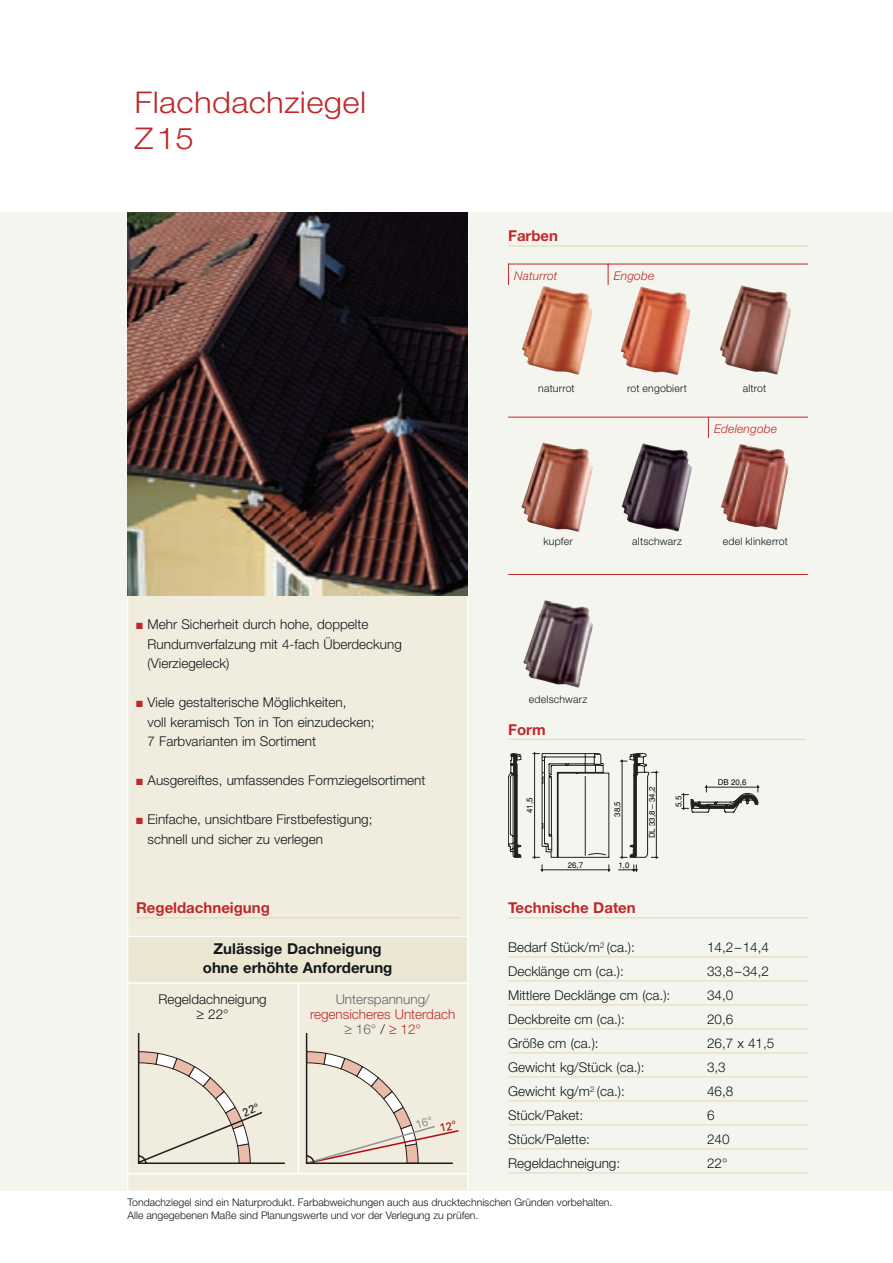
<style>
.page{position:relative;width:893px;height:1263px;background:#fff}
.page>*{position:absolute;margin:0;border:0;box-sizing:border-box;transform-origin:0 0}
.t1{font:300 30px/36px "Helvetica Neue";letter-spacing:.01em;color:#bf292c;scale:1.1 1}
.t2{font:700 15px/19.5px "Helvetica Neue";color:#11181b;text-align:center}
.t3{font:700 15px "Helvetica Neue";color:#bf292c}
.t4{font:300 13.5px/19.5px "Helvetica Neue";color:#11181b}
.t5{font:300 13.5px/15px "Helvetica Neue";color:#bf292c;text-align:center}
.t6{font:300 13.5px "Helvetica Neue";color:#63656b}
.t7{font:italic 300 12px "Helvetica Neue";letter-spacing:.015em;color:#bf292c}
.t8{font:300 10.5px/12.6px "Helvetica Neue";color:#11181b}
.t9{font:300 10.5px "Helvetica Neue";letter-spacing:.02em;color:#11181b}
.t10{font:300 10.5px "Helvetica Neue";letter-spacing:.025em;color:#11181b}
.t11{font:7.95px "Helvetica";color:#000}
.s1{color:#bf292c}
.s2{color:#63656b}
.s3{color:#11181b}
</style>
<div class="page">
<div style="left:0;top:213px;width:893px;height:978px;background:#f5f5ef"></div>
<div style="left:128px;top:213px;width:340px;height:977px;background:#f0eddf"></div>
<hr style="left:508px;top:739px;width:298px;height:1px;background:#e3d7ad">
<hr style="left:508px;top:917px;width:300px;height:1px;background:#e3d7ad">
<hr style="left:508px;top:956px;width:300px;height:1px;background:#e3d7ad">
<hr style="left:508px;top:980px;width:300px;height:1px;background:#e3d7ad">
<hr style="left:508px;top:1004px;width:300px;height:1px;background:#e3d7ad">
<hr style="left:508px;top:1028px;width:300px;height:1px;background:#e3d7ad">
<hr style="left:508px;top:1052px;width:300px;height:1px;background:#e3d7ad">
<hr style="left:508px;top:1076px;width:300px;height:1px;background:#e3d7ad">
<hr style="left:508px;top:1100px;width:300px;height:1px;background:#e3d7ad">
<hr style="left:508px;top:1124px;width:300px;height:1px;background:#e3d7ad">
<hr style="left:508px;top:1148px;width:300px;height:1px;background:#e3d7ad">
<hr style="left:508px;top:1172px;width:300px;height:1px;background:#e3d7ad">
<hr style="left:136px;top:917px;width:323px;height:1px;background:#e3d7ad">
<div style="left:128px;top:935px;width:340px;height:47px;background:#ece7d2"></div>
<hr style="left:298px;top:982px;width:1px;height:192px;background:#fdfdfd">
<hr style="left:128px;top:935px;width:340px;height:2px;background:#fdfdfd">
<hr style="left:128px;top:982px;width:340px;height:2px;background:#fdfdfd">
<hr style="left:128px;top:1173px;width:340px;height:1px;background:#fdfdfd">
<hr style="left:127px;top:212px;width:1px;height:978px;background:#fdfdfd">
<hr style="left:467px;top:213px;width:1px;height:978px;background:#fdfdfd">
<img style="left:128px;top:213px;width:340px;height:382px">
<svg style="left:541px;top:865px;width:2px;height:7px"></svg>
<svg style="left:608px;top:865px;width:2px;height:7px"></svg>
<hr style="left:542px;top:869px;width:67px;height:1px;background:#231f20">
<svg style="left:619px;top:865px;width:19px;height:7px"></svg>
<svg style="left:508px;top:752px;width:150px;height:107px"></svg>
<svg style="left:681px;top:785px;width:78px;height:28px"></svg>
<hr style="left:508px;top:246px;width:300px;height:1px;background:#e3d7ad">
<hr style="left:508px;top:264px;width:300px;height:1px;background:#bf292c">
<svg style="left:508px;top:265px;width:1px;height:20px"></svg>
<svg style="left:608px;top:265px;width:1px;height:20px"></svg>
<hr style="left:508px;top:417px;width:300px;height:1px;background:#bf292c">
<hr style="left:508px;top:574px;width:300px;height:1px;background:#bf292c">
<img style="left:522px;top:286px;width:70px;height:89px">
<img style="left:621px;top:287px;width:69px;height:88px">
<img style="left:720px;top:285px;width:71px;height:90px">
<img style="left:521px;top:442px;width:72px;height:90px">
<img style="left:622px;top:443px;width:70px;height:88px">
<svg style="left:708px;top:418px;width:1px;height:20px"></svg>
<img style="left:721px;top:444px;width:68px;height:86px">
<img style="left:523px;top:600px;width:70px;height:87px">
<svg style="left:138px;top:1033px;width:147px;height:131px"></svg>
<svg style="left:306px;top:1033px;width:153px;height:131px"></svg>
<h1 class="t1" style="left:135px;top:87px;width:212px">Flachdachziegel<br>Z15</h1>
<p class="t4" style="left:148px;top:616px;width:256px;text-indent:-11px"><span class="s1">■</span> Mehr Sicherheit durch hohe, doppelte<br>Rundumverfalzung mit 4-fach Überdeckung (Vierziegeleck)</p>
<p class="t4" style="left:148px;top:694px;width:228px;text-indent:-11px"><span class="s1">■</span> Viele gestalterische Möglichkeiten,<br>voll keramisch Ton in Ton einzudecken;<br>7 Farbvarianten im Sortiment</p>
<p class="t4" style="left:136px;top:772px;width:291px"><span class="s1">■</span> Ausgereiftes, umfassendes Formziegelsortiment</p>
<p class="t4" style="left:148px;top:811px;width:227px;text-indent:-11px"><span class="s1">■</span> Einfache, unsichtbare Firstbefestigung; schnell und sicher zu verlegen</p>
<p class="t3" style="left:508px;top:231px;width:52px">Farben</p>
<p class="t7" style="left:514px;top:271px;width:45px">Naturrot</p>
<p class="t7" style="left:614px;top:271px;width:42px">Engobe</p>
<p class="t8" style="left:538px;top:383px;width:38px">naturrot</p>
<p class="t9" style="left:627px;top:385px;width:61px">rot engobiert</p>
<p class="t8" style="left:743px;top:383px;width:25px">altrot</p>
<p class="t7" style="left:714px;top:424px;width:65px">Edelengobe</p>
<p class="t8" style="left:543px;top:536px;width:31px">kupfer</p>
<p class="t9" style="left:632px;top:538px;width:51px">altschwarz</p>
<p class="t10" style="left:723px;top:538px;width:67px">edel klinkerrot</p>
<p class="t9" style="left:529px;top:695px;width:60px">edelschwarz</p>
<p class="t3" style="left:508px;top:724px;width:39px">Form</p>
<p class="t11" style="left:527px;top:813px;width:17px;rotate:-90deg">41,5</p>
<p class="t11" style="left:614px;top:817px;width:17px;rotate:-90deg">38,5</p>
<p class="t11" style="left:568px;top:862px;width:17px">26,7</p>
<p class="t11" style="left:619px;top:862px;width:13px">1,0</p>
<p class="t11" style="left:649px;top:838px;width:53px;rotate:-90deg">DL 33,8 – 34,2</p>
<p class="t11" style="left:676px;top:807px;width:13px;rotate:-90deg">5,5</p>
<p class="t11" style="left:718px;top:779px;width:30px">DB 20,6</p>
<p class="t3" style="left:508px;top:902px;width:129px">Technische Daten</p>
<p class="t4" style="left:508px;top:939px;width:128px">Bedarf Stück/m<sup>2</sup> (ca.):</p>
<p class="t4" style="left:707px;top:939px;width:63px">14,2–14,4</p>
<p class="t4" style="left:508px;top:963px;width:117px">Decklänge cm (ca.):</p>
<p class="t4" style="left:707px;top:963px;width:63px">33,8–34,2</p>
<p class="t4" style="left:508px;top:987px;width:164px">Mittlere Decklänge cm (ca.):</p>
<p class="t4" style="left:707px;top:987px;width:28px">34,0</p>
<p class="t4" style="left:508px;top:1011px;width:118px">Deckbreite cm (ca.):</p>
<p class="t4" style="left:707px;top:1011px;width:28px">20,6</p>
<p class="t4" style="left:508px;top:1035px;width:92px">Größe cm (ca.):</p>
<p class="t4" style="left:707px;top:1035px;width:69px">26,7 x 41,5</p>
<p class="t4" style="left:508px;top:1059px;width:138px">Gewicht kg/Stück (ca.):</p>
<p class="t4" style="left:707px;top:1059px;width:20px">3,3</p>
<p class="t4" style="left:508px;top:1083px;width:118px">Gewicht kg/m<sup>2</sup> (ca.):</p>
<p class="t4" style="left:707px;top:1083px;width:28px">46,8</p>
<p class="t4" style="left:508px;top:1107px;width:77px">Stück/Paket:</p>
<p class="t4" style="left:707px;top:1107px;width:9px">6</p>
<p class="t4" style="left:508px;top:1131px;width:83px">Stück/Palette:</p>
<p class="t4" style="left:707px;top:1131px;width:24px">240</p>
<p class="t4" style="left:508px;top:1155px;width:114px">Regeldachneigung:</p>
<p class="t4" style="left:707px;top:1155px;width:22px">22°</p>
<p class="t8" style="left:128px;top:1197px;width:486px">Tondachziegel sind ein Naturprodukt. Farbabweichungen auch aus drucktechnischen Gründen vorbehalten.<br>Alle angegebenen Maße sind Planungswerte und vor der Verlegung zu prüfen.</p>
<p class="t3" style="left:136px;top:902px;width:135px">Regeldachneigung</p>
<p class="t2" style="left:203px;top:940px;width:191px">Zulässige Dachneigung ohne erhöhte Anforderung</p>
<p class="t4" style="left:158px;top:992px;width:110px;line-height:15px;text-align:center">Regeldachneigung ≥ 22°</p>
<p class="t6" style="left:336px;top:994px;width:96px">Unterspannung/</p>
<p class="t5" style="left:310px;top:1007px;width:147px">regensicheres Unterdach <span class="s2">≥ 16°</span> <span class="s3">/</span> ≥ 12°</p>
</div>
